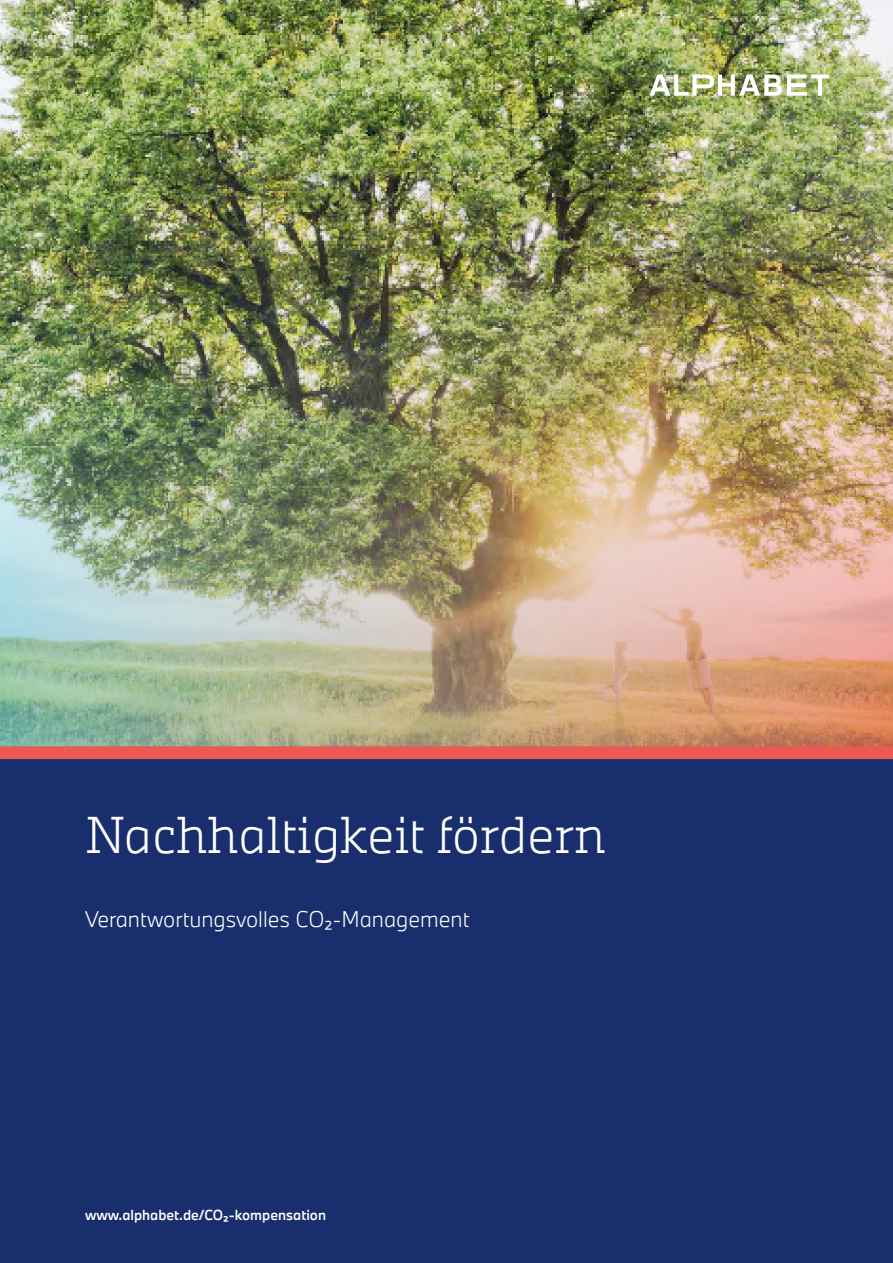
<style>
.page{position:relative;width:893px;height:1263px;background:#fff}
.page>*{position:absolute;margin:0;border:0;box-sizing:border-box;transform-origin:0 0}
.t1{font:300 48px "Alphabet Slab Pro";color:#fff}
.t2{font:300 21px "Alphabet Sans Pro";color:#fff}
.t3{font:500 13.5px "Alphabet Sans Pro";color:#fff}
</style>
<div class="page">
<div style="left:0;top:753px;width:893px;height:510px;background:#192e6d"></div>
<img style="left:0;top:0;width:893px;height:746px">
<div style="left:0;top:746px;width:893px;height:13px;background:#ea5a52"></div>
<img style="left:650px;top:73px;width:179px;height:23px">
<h1 class="t1" style="left:85px;top:802px;width:522px">Nachhaltigkeit fördern</h1>
<p class="t2" style="left:85px;top:905px;width:386px">Verantwortungsvolles CO₂-Management</p>
<p class="t3" style="left:85px;top:1206px;width:243px">www.alphabet.de/CO₂-kompensation</p>
</div>
